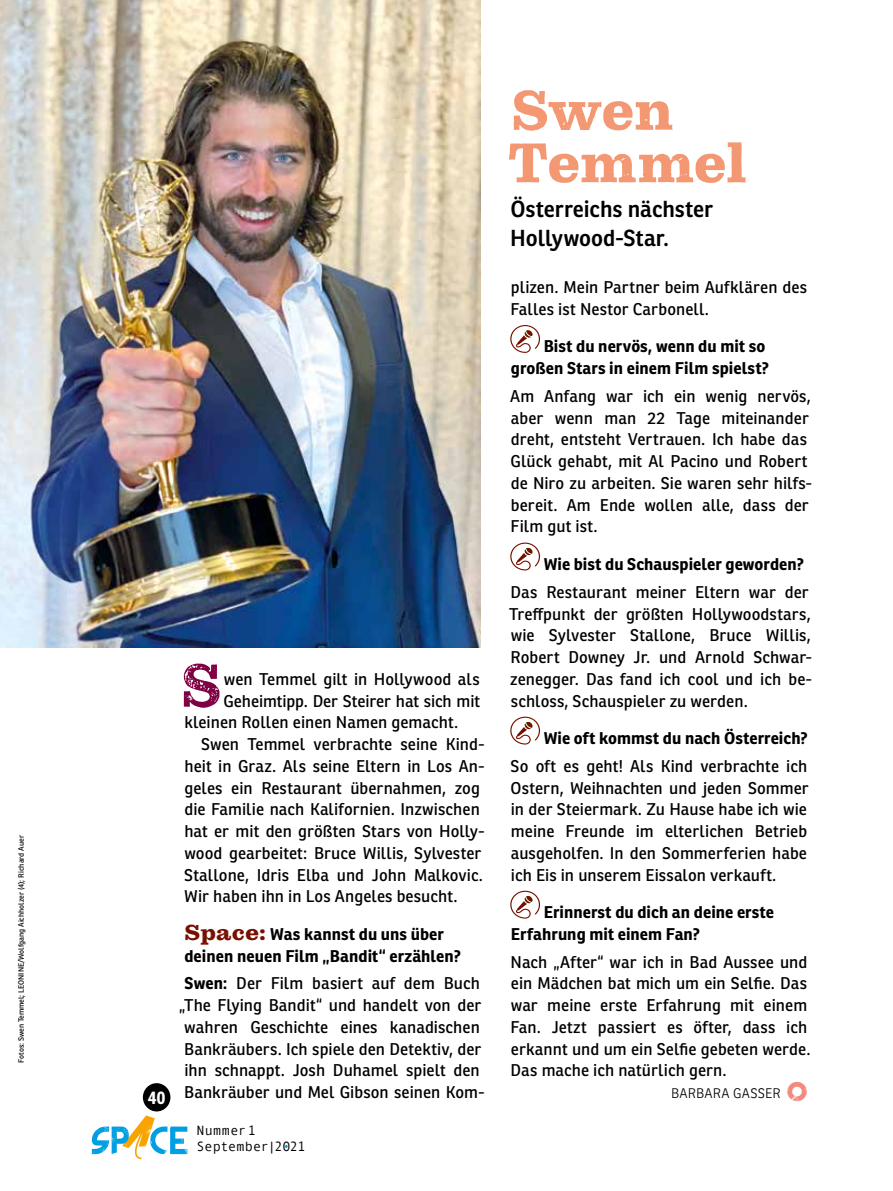
<style>
.page{position:relative;width:893px;height:1191px;background:#fff}
.page>*{position:absolute;margin:0;border:0;box-sizing:border-box;transform-origin:0 0}
.t1{font:61.65px "Pulpo Rust 75";color:#7f0043}
.t2{font:57px/52.5px "Pulpo Rust 100";letter-spacing:-.01em;color:#f39872}
.t3{font:600 22.5px/28.5px "Ronnia";color:#000}
.t4{font:700 18px "Ronnia Cond";color:#fff}
.t5{font:16.5px/21.8px "Ronnia";letter-spacing:.005em;color:#000}
.t6{font:700 16.5px/21.8px "Ronnia";letter-spacing:.005em;color:#000}
.t7{font:13.5px/16.2px "Andale Mono";color:#000}
.t8{font:300 13.5px "Ronnia";letter-spacing:.015em;color:#000}
.t9{font:7.5px "Ronnia";color:#000}
.s1{font-family:"Pulpo Rust 100";font-weight:400;font-size:22.2px;color:#770f00}
.s2{font-weight:700}
.s3{font-family:"The Frontman";font-weight:400;font-size:16.5px;color:#f18a7f}
</style>
<div class="page">
<img style="left:0;top:0;width:480px;height:648px">
<svg style="left:92px;top:1115px;width:95px;height:44px"></svg>
<div style="left:143px;top:1083px;width:27px;height:28px;background:#000;border-radius:50%"></div>
<svg style="left:510px;top:325px;width:30px;height:28px"></svg>
<svg style="left:510px;top:542px;width:30px;height:28px"></svg>
<svg style="left:510px;top:716px;width:30px;height:28px"></svg>
<svg style="left:510px;top:890px;width:30px;height:28px"></svg>
<p class="t9" style="left:16px;top:1062px;width:229px;rotate:-90deg">Fotos: Swen Temmel; LEONINE/Wolfgang Aichholzer (4); Richard Auer</p>
<p class="t4" style="left:148px;top:1086px;width:19px">40</p>
<h1 class="t1" style="left:181px;top:649px;width:43px">S</h1>
<p class="t5" style="left:224px;top:668px;width:257px">wen Temmel gilt in Hollywood als</p>
<p class="t5" style="left:224px;top:689px;width:258px">Geheimtipp. Der Steirer hat sich mit</p>
<p class="t5" style="left:184px;top:711px;width:275px">kleinen Rollen einen Namen gemacht.</p>
<p class="t5" style="left:201px;top:733px;width:285px">Swen Temmel verbrachte seine Kind-</p>
<p class="t5" style="left:184px;top:755px;width:302px">heit in Graz. Als seine Eltern in Los An-</p>
<p class="t5" style="left:184px;top:776px;width:297px">geles ein Restaurant übernahmen, zog</p>
<p class="t5" style="left:184px;top:798px;width:297px">die Familie nach Kalifornien. Inzwischen</p>
<p class="t5" style="left:184px;top:820px;width:302px">hat er mit den größten Stars von Holly-</p>
<p class="t5" style="left:184px;top:842px;width:299px">wood gearbeitet: Bruce Willis, Sylvester</p>
<p class="t5" style="left:184px;top:863px;width:300px">Stallone, Idris Elba und John Malkovic.</p>
<p class="t5" style="left:184px;top:885px;width:275px">Wir haben ihn in Los Angeles besucht.</p>
<p class="t6" style="left:184px;top:923px;width:278px"><span class="s1">Space:</span> Was kannst du uns über deinen neuen Film „Bandit“ erzählen?</p>
<p class="t5" style="left:179px;top:972px;width:307px;text-align:center"><span class="s2">Swen:</span> Der Film basiert auf dem Buch „The Flying Bandit“ und handelt von der wahren Geschichte eines kanadischen Bankräubers. Ich spiele den Detektiv, der ihn schnappt. Josh Duhamel spielt den Bankräuber und Mel Gibson seinen Kom-</p>
<p class="t7" style="left:197px;top:1121px;width:110px">Nummer1<br>September|2021</p>
<h2 class="t2" style="left:508px;top:85px;width:240px">Swen<br>Temmel</h2>
<h3 class="t3" style="left:510px;top:195px;width:204px">Österreichs nächster<br>Hollywood-Star.</h3>
<p class="t5" style="left:511px;top:276px;width:298px">plizen. Mein Partner beim Aufklären des<br>Falles ist Nestor Carbonell.</p>
<p class="t6" style="left:511px;top:335px;width:260px;text-align:right">Bist du nervös, wenn du mit so großen Stars in einem Film spielst?</p>
<p class="t5" style="left:510px;top:385px;width:303px">Am Anfang war ich ein wenig nervös, aber wenn man 22 Tage miteinander dreht, entsteht Vertrauen. Ich habe das Glück gehabt, mit Al Pacino und Robert de Niro zu arbeiten. Sie waren sehr hilfs&shy;bereit. Am Ende wollen alle, dass der Film gut ist.</p>
<p class="t6" style="left:544px;top:553px;width:262px">Wie bist du Schauspieler geworden?</p>
<p class="t5" style="left:509px;top:581px;width:305px">Das Restaurant meiner Eltern war der Treffpunkt der größten Hollywoodstars, wie Sylvester Stallone, Bruce Willis, Robert Downey Jr. und Arnold Schwar&shy;zenegger. Das fand ich cool und ich be&shy;schloss, Schauspieler zu werden.</p>
<p class="t6" style="left:544px;top:727px;width:266px">Wie oft kommst du nach Österreich?</p>
<p class="t5" style="left:511px;top:755px;width:300px;text-align:justify">So oft es geht! Als Kind verbrachte ich Ostern, Weihnachten und jeden Sommer in der Steiermark. Zu Hause habe ich wie meine Freunde im elterlichen Betrieb ausgeholfen. In den Sommerferien habe ich Eis in unserem Eissalon verkauft.</p>
<p class="t6" style="left:511px;top:901px;width:265px;text-indent:33px">Erinnerst du dich an deine erste<br>Erfahrung mit einem Fan?</p>
<p class="t5" style="left:511px;top:950px;width:301px">Nach „After“ war ich in Bad Aussee und ein Mädchen bat mich um ein Selfie. Das war meine erste Erfahrung mit einem Fan. Jetzt passiert es öfter, dass ich erkannt und um ein Selfie gebeten werde.<br>Das mache ich natürlich gern.</p>
<p class="t8" style="left:671px;top:1085px;width:138px">BARBARA GASSER <span class="s3">o</span></p>
</div>
